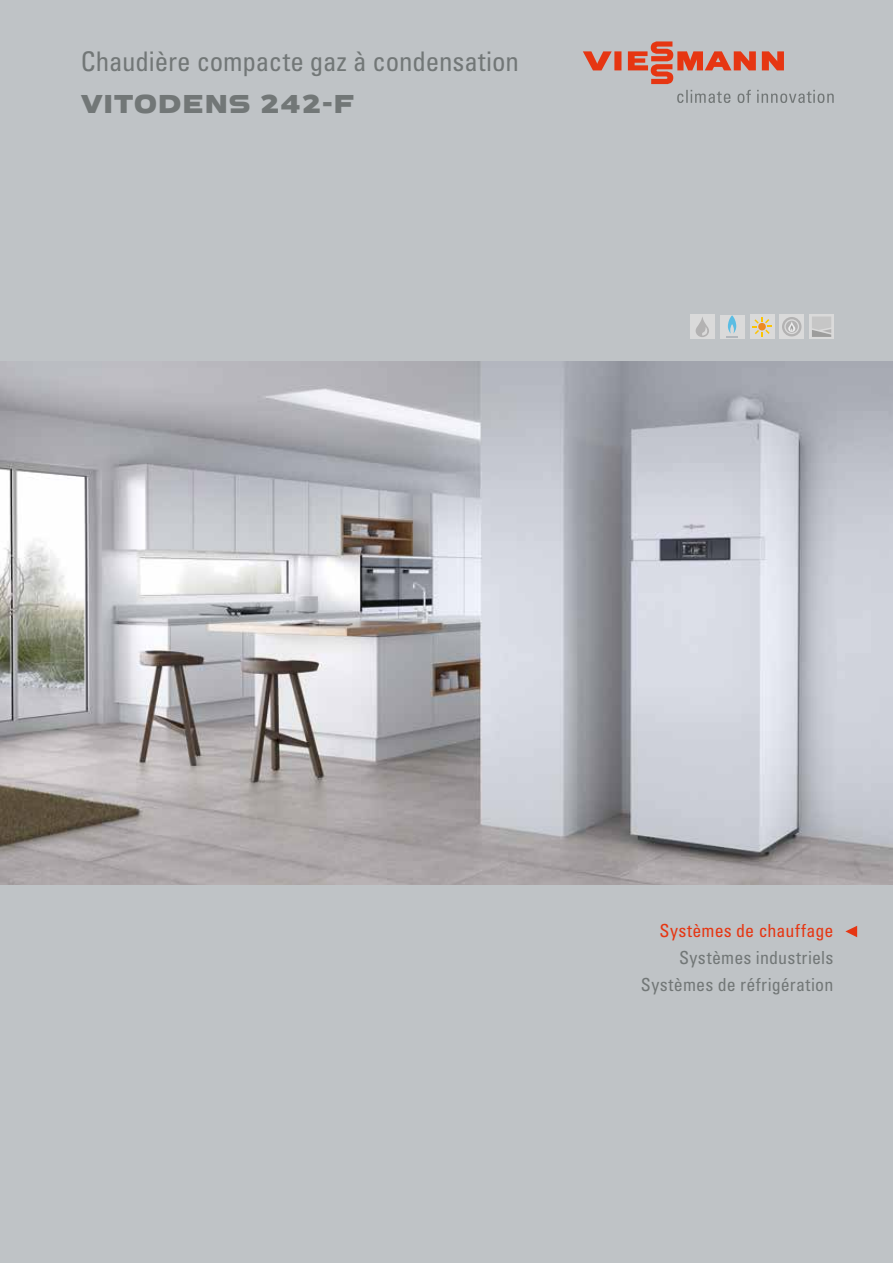
<style>
.page{position:relative;width:893px;height:1263px;background:#bfc3c6}
.page>*{position:absolute;margin:0;border:0;box-sizing:border-box;transform-origin:0 0}
.t1{font:condensed 27px "Univers LT Std";letter-spacing:-.005em;color:#727777}
.t2{font:27px "VIESSMANN Normal";color:#727777}
.t3{font:condensed 18px/27px "Univers LT Std";letter-spacing:.01em;color:#727777;text-align:right}
.t4{font:condensed 18px "Univers LT Std";letter-spacing:.01em;color:#e63612}
</style>
<div class="page">
<svg style="left:677px;top:90px;width:157px;height:13px"></svg>
<svg style="left:583px;top:41px;width:201px;height:43px"></svg>
<div style="left:810px;top:315px;width:24px;height:24px;background:#dadada"></div>
<svg style="left:812px;top:317px;width:19px;height:20px"></svg>
<div style="left:690px;top:315px;width:24px;height:24px;background:#dadada"></div>
<svg style="left:696px;top:317px;width:13px;height:20px"></svg>
<div style="left:720px;top:315px;width:24px;height:23px;background:#dadada"></div>
<svg style="left:726px;top:315px;width:12px;height:22px"></svg>
<div style="left:780px;top:315px;width:24px;height:24px;background:#dadada"></div>
<div style="left:782px;top:317px;width:19px;height:19px;background:#b3b2b2;border-radius:50%"></div>
<svg style="left:784px;top:319px;width:15px;height:15px"></svg>
<svg style="left:845px;top:926px;width:12px;height:11px"></svg>
<img style="left:0;top:361px;width:893px;height:523px">
<div style="left:750px;top:315px;width:24px;height:24px;background:#dadada"></div>
<svg style="left:752px;top:317px;width:20px;height:19px"></svg>
<h1 class="t1" style="left:81px;top:44px;width:440px">Chaudière compacte gaz à condensation</h1>
<h1 class="t2" style="left:81px;top:86px;width:274px">VITODENS 242-F</h1>
<p class="t4" style="left:659px;top:920px;width:176px">Systèmes de chauffage</p>
<p class="t3" style="left:641px;top:944px;width:194px">Systèmes industriels<br>Systèmes de réfrigération</p>
</div>
